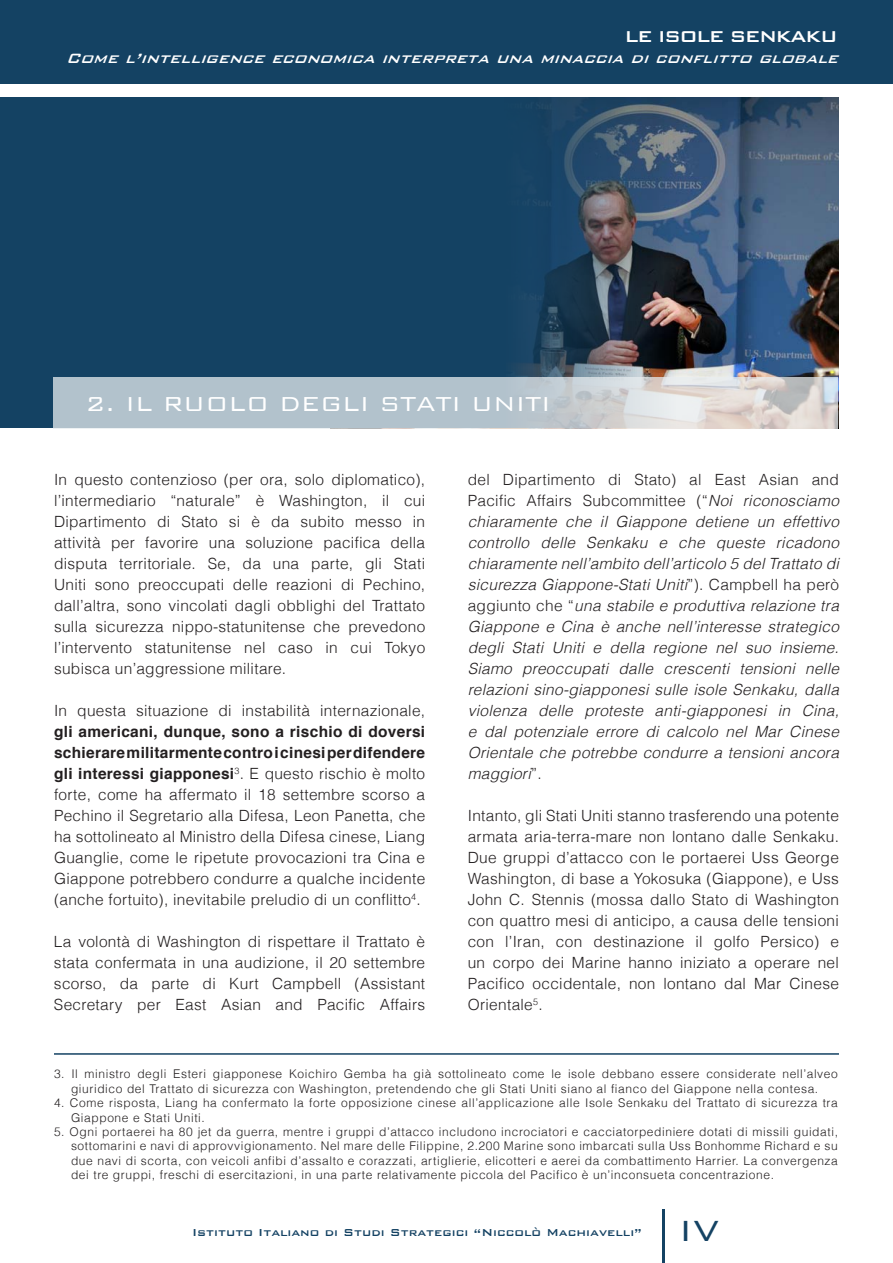
<style>
.page{position:relative;width:893px;height:1263px;background:#fff}
.page>*{position:absolute;margin:0;border:0;box-sizing:border-box;transform-origin:0 0}
.t1{font:300 39px "Bank Gothic";color:#144263}
.t2{font:300 27px "Bank Gothic";color:#fff}
.t3{font:500 21px "Bank Gothic";letter-spacing:-.08em;color:#fff}
.t4{font:italic 500 18px "Bank Gothic";color:#fff}
.t5{font:300 15.45px/21px "Helvetica";letter-spacing:.02em;color:#231f20;text-align:justify}
.t6{font:italic 300 15.45px/21px "Helvetica";letter-spacing:.02em;color:#231f20;text-align:justify}
.t7{font:500 13.5px "Bank Gothic";color:#144263}
.t8{font:300 12px/14.4px "Helvetica";letter-spacing:.05em;color:#231f20;text-align:center}
.s1{font-weight:700}
.s2{font-style:normal}
</style>
<div class="page">
<hr style="left:663px;top:1210px;width:2px;height:53px;background:#144263">
<div style="left:0;top:0;width:893px;height:83px;background:#144263"></div>
<img style="left:793px;top:98px;width:46px;height:330px">
<svg style="left:0;top:98px;width:793px;height:330px;background:#214765"></svg>
<svg style="left:53px;top:377px;width:785px;height:51px;background:#bfc9cf"></svg>
<hr style="left:54px;top:1053px;width:785px;height:2px;background:#144263">
<h3 class="t3" style="left:625px;top:20px;width:215px">LE ISOLE SENKAKU</h3>
<p class="t4" style="left:66px;top:45px;width:783px">Comel’intelligenceeconomicainterpretaunaminacciadiconflittoglobale</p>
<h2 class="t2" style="left:85px;top:383px;width:467px">2. IL RUOLO DEGLI STATI UNITI</h2>
<p class="t5" style="left:54px;top:468px;width:373px">In questo contenzioso (per ora, solo diplomatico), l’intermediario “naturale” è Washington, il cui Dipartimento di Stato si è da subito messo in attività per favorire una soluzione pacifica della disputa territoriale. Se, da una parte, gli Stati Uniti sono preoccupati delle reazioni di Pechino, dall’altra, sono vincolati dagli obblighi del Trattato sulla sicurezza nippo-statunitense che prevedono l’intervento statunitense nel caso in cui Tokyo subisca un’aggressione militare.</p>
<p class="t5" style="left:54px;top:699px;width:373px">In questa situazione di instabilità internazionale,</p>
<p class="t5" style="left:54px;top:720px;width:373px"><span class="s1">gli americani, dunque, sono a rischio di doversi schierare militarmente contro i cinesi per difendere gli interessi giapponesi</span><sup>3</sup>. E questo rischio è molto forte, come ha affermato il 18 settembre scorso a Pechino il Segretario alla Difesa, Leon Panetta, che ha sottolineato al Ministro della Difesa cinese, Liang Guanglie, come le ripetute provocazioni tra Cina e Giappone potrebbero condurre a qualche incidente (anche fortuito), inevitabile preludio di un conflitto<sup>4</sup>.</p>
<p class="t5" style="left:54px;top:930px;width:373px">La volontà di Washington di rispettare il Trattato è stata confermata in una audizione, il 20 settembre scorso, da parte di Kurt Campbell (Assistant Secretary per East Asian and Pacific Affairs</p>
<p class="t6" style="left:468px;top:468px;width:373px"><span class="s2">del Dipartimento di Stato) al East Asian and Pacific Affairs Subcommittee (“</span>Noi riconosciamo chiaramente che il Giappone detiene un effettivo controllo delle Senkaku e che queste ricadono chiaramente nell’ambito dell’articolo 5 del Trattato di sicurezza Giappone-Stati Uniti<span class="s2">”). Campbell ha però aggiunto che “</span>una stabile e produttiva relazione tra Giappone e Cina è anche nell’interesse strategico degli Stati Uniti e della regione nel suo insieme.<br>Siamo preoccupati dalle crescenti tensioni nelle relazioni sino-giapponesi sulle isole Senkaku, dalla violenza delle proteste anti-giapponesi in Cina, e dal potenziale errore di calcolo nel Mar Cinese Orientale che potrebbe condurre a tensioni ancora maggiori<span class="s2">”.</span></p>
<p class="t5" style="left:468px;top:804px;width:373px">Intanto, gli Stati Uniti stanno trasferendo una potente armata aria-terra-mare non lontano dalle Senkaku.<br>Due gruppi d’attacco con le portaerei Uss George Washington, di base a Yokosuka (Giappone), e Uss John C. Stennis (mossa dallo Stato di Washington con quattro mesi di anticipo, a causa delle tensioni con l’Iran, con destinazione il golfo Persico) e un corpo dei Marine hanno iniziato a operare nel Pacifico occidentale, non lontano dal Mar Cinese Orientale<sup>5</sup>.</p>
<p class="t8" style="left:54px;top:1066px;width:785px">3. Il ministro degli Esteri giapponese Koichiro Gemba ha già sottolineato come le isole debbano essere considerate nell’alveo giuridico del Trattato di sicurezza con Washington, pretendendo che gli Stati Uniti siano al fianco del Giappone nella contesa.</p>
<p class="t8" style="left:71px;top:1095px;width:768px;text-align:left;text-indent:-17px">4. Come risposta, Liang ha confermato la forte opposizione cinese all’applicazione alle Isole Senkaku del Trattato di sicurezza tra<br>Giappone e Stati Uniti.</p>
<p class="t8" style="left:71px;top:1124px;width:768px;text-align:justify;text-indent:-17px">5. Ogni portaerei ha 80 jet da guerra, mentre i gruppi d’attacco includono incrociatori e cacciatorpediniere dotati di missili guidati, sottomarini e navi di approvvigionamento. Nel mare delle Filippine, 2.200 Marine sono imbarcati sulla Uss Bonhomme Richard e su due navi di scorta, con veicoli anfibi d’assalto e corazzati, artiglierie, elicotteri e aerei da combattimento Harrier. La convergenza dei tre gruppi, freschi di esercitazioni, in una parte relativamente piccola del Pacifico è un’inconsueta concentrazione.</p>
<p class="t7" style="left:192px;top:1222px;width:451px">Istituto Italiano di Studi Strategici “Niccolò Machiavelli”</p>
<h1 class="t1" style="left:679px;top:1200px;width:42px">IV</h1>
</div>
